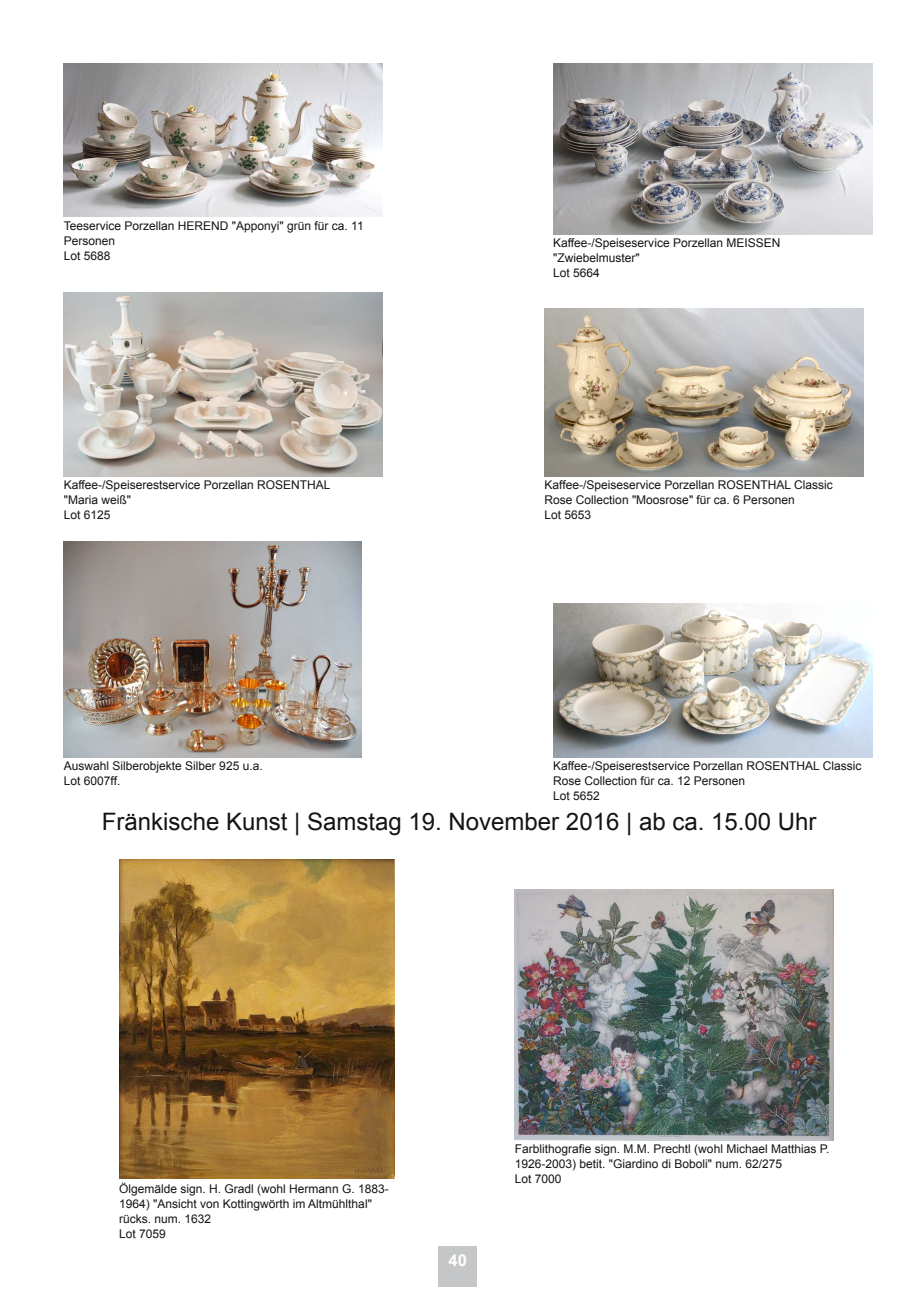
<style>
.page{position:relative;width:919px;height:1289px;background:#fff}
.page>*{position:absolute;margin:0;border:0;box-sizing:border-box;transform-origin:0 0}
.t1{font:24px "Arial";color:#161413}
.t2{font:700 16.5px "Arial";color:#fff}
.t3{font:12px/15px "Arial";color:#161413}
</style>
<div class="page">
<div style="left:439px;top:1246px;width:38px;height:41px;background:#c4c6c7"></div>
<img style="left:544px;top:308px;width:319px;height:168px">
<img style="left:553px;top:603px;width:319px;height:154px">
<img style="left:64px;top:542px;width:297px;height:215px">
<img style="left:64px;top:292px;width:319px;height:184px">
<img style="left:553px;top:64px;width:319px;height:170px">
<img style="left:64px;top:64px;width:319px;height:153px">
<img style="left:514px;top:889px;width:319px;height:251px">
<img style="left:119px;top:859px;width:275px;height:319px">
<p class="t3" style="left:64px;top:219px;width:301px">Teeservice Porzellan HEREND "Apponyi" grün für ca. 11<br>Personen<br>Lot 5688</p>
<p class="t3" style="left:64px;top:479px;width:268px">Kaffee-/Speiserestservice Porzellan ROSENTHAL "Maria weiß"<br>Lot 6125</p>
<p class="t3" style="left:64px;top:759px;width:200px">Auswahl Silberobjekte Silber 925 u.a.<br>Lot 6007ff.</p>
<p class="t3" style="left:553px;top:237px;width:229px">Kaffee-/Speiseservice Porzellan MEISSEN "Zwiebelmuster"<br>Lot 5664</p>
<p class="t3" style="left:544px;top:479px;width:290px">Kaffee-/Speiseservice Porzellan ROSENTHAL Classic<br>Rose Collection "Moosrose" für ca. 6 Personen<br>Lot 5653</p>
<p class="t3" style="left:553px;top:759px;width:310px">Kaffee-/Speiserestservice Porzellan ROSENTHAL Classic<br>Rose Collection für ca. 12 Personen<br>Lot 5652</p>
<h1 class="t1" style="left:102px;top:812px;width:716px">Fränkische Kunst | Samstag 19. November 2016 | ab ca. 15.00 Uhr</h1>
<p class="t3" style="left:119px;top:1182px;width:271px">Ölgemälde sign. H. Gradl (wohl Hermann G. 1883-<br>1964) "Ansicht von Kottingwörth im Altmühlthal" rücks. num. 1632<br>Lot 7059</p>
<h2 class="t2" style="left:448px;top:1253px;width:20px">40</h2>
<p class="t3" style="left:514px;top:1142px;width:316px">Farblithografie sign. M.M. Prechtl (wohl Michael Matthias P.<br>1926-2003) betit. "Giardino di Boboli" num. 62/275<br>Lot 7000</p>
</div>
